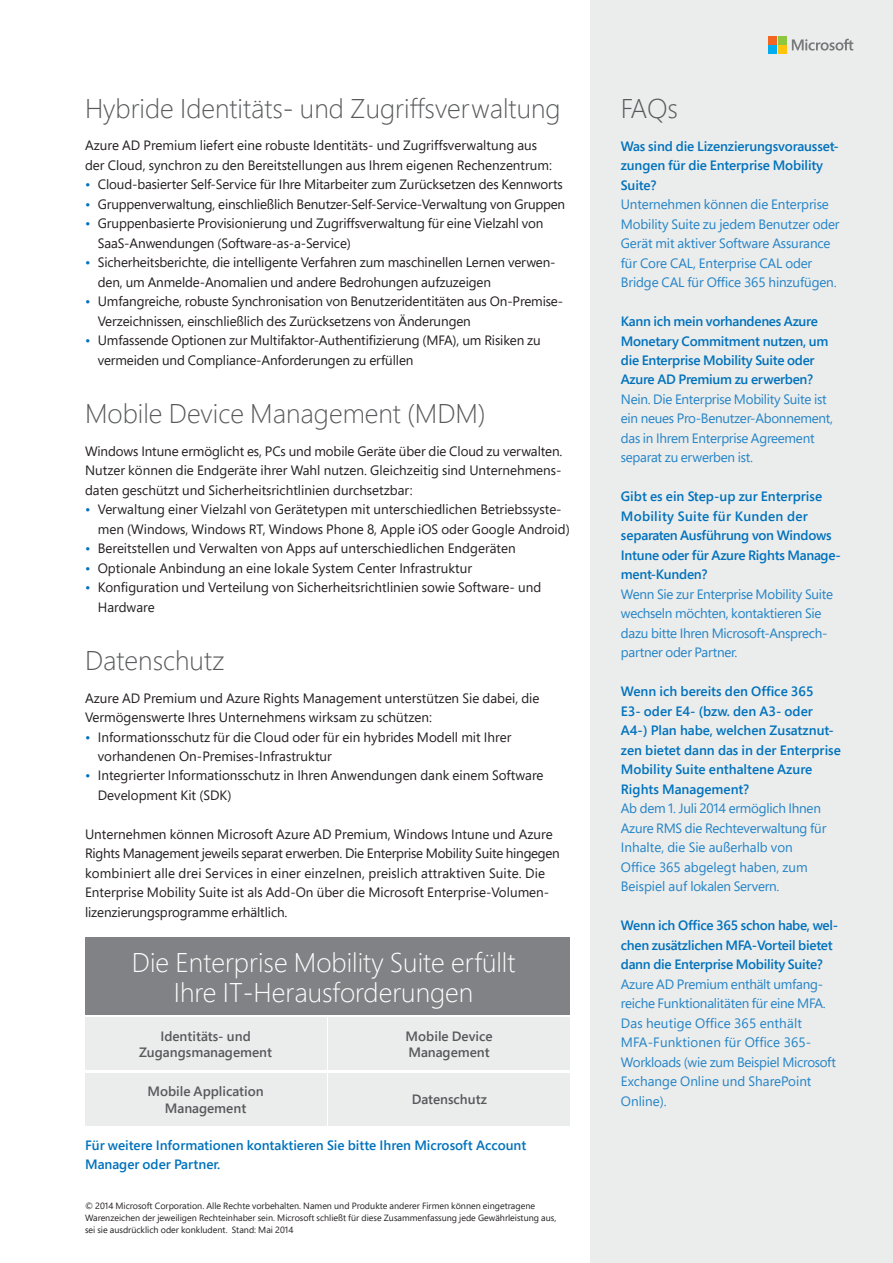
<style>
.page{position:relative;width:893px;height:1263px;background:#fff}
.page>*{position:absolute;margin:0;border:0;box-sizing:border-box;transform-origin:0 0}
.t1{font:300 27px "Segoe Pro";color:#58595b}
.t2{font:300 27px/30px "Segoe Pro";color:#fff;text-align:center}
.t3{font:13.5px/19.5px "Segoe Pro";color:#231f20}
.t4{font:13.5px/19.5px "Segoe Pro";letter-spacing:-.02em;color:#2484c6}
.t5{font:600 13.5px/19.5px "Segoe Pro";letter-spacing:-.01em;color:#0072bc}
.t6{font:600 13.5px/16.2px "Segoe Pro";color:#58595b;text-align:center}
.t7{font:9px/12px "Segoe Pro";color:#231f20}
.s1{color:#0072bc}
</style>
<div class="page">
<div style="left:591px;top:0;width:302px;height:1263px;background:#ebecec"></div>
<div style="left:85px;top:1017px;width:241px;height:53px;background:#ebecec"></div>
<div style="left:329px;top:1017px;width:241px;height:53px;background:#ebecec"></div>
<div style="left:85px;top:1073px;width:241px;height:53px;background:#ebecec"></div>
<div style="left:329px;top:1073px;width:241px;height:53px;background:#ebecec"></div>
<div style="left:85px;top:937px;width:485px;height:78px;background:#808285"></div>
<svg style="left:792px;top:39px;width:61px;height:12px"></svg>
<div style="left:768px;top:36px;width:9px;height:8px;background:#f26522"></div>
<div style="left:778px;top:36px;width:8px;height:8px;background:#8dc73f"></div>
<div style="left:768px;top:45px;width:9px;height:9px;background:#00aeef"></div>
<div style="left:778px;top:45px;width:8px;height:9px;background:#ffc20d"></div>
<h1 class="t1" style="left:85px;top:90px;width:477px">Hybride Identitäts- und Zugriffsverwaltung</h1>
<p class="t3" style="left:85px;top:136px;width:468px">Azure AD Premium liefert eine robuste Identitäts- und Zugriffsverwaltung aus der Cloud, synchron zu den Bereitstellungen aus Ihrem eigenen Rechenzentrum:</p>
<p class="t3" style="left:85px;top:175px;width:479px"><span class="s1">•</span> Cloud-basierter Self-Service für Ihre Mitarbeiter zum Zurücksetzen des Kennworts</p>
<p class="t3" style="left:85px;top:194px;width:482px"><span class="s1">•</span> Gruppenverwaltung, einschließlich Benutzer-Self-Service-Verwaltung von Gruppen</p>
<p class="t3" style="left:98px;top:214px;width:447px;text-indent:-13px"><span class="s1">•</span> Gruppenbasierte Provisionierung und Zugriffsverwaltung für eine Vielzahl von<br>SaaS-Anwendungen (Software-as-a-Service)</p>
<p class="t3" style="left:98px;top:253px;width:459px;text-indent:-13px"><span class="s1">•</span> Sicherheitsberichte, die intelligente Verfahren zum maschinellen Lernen verwen&shy;den, um Anmelde-Anomalien und andere Bedrohungen aufzuzeigen</p>
<p class="t3" style="left:98px;top:291px;width:467px;text-indent:-13px"><span class="s1">•</span> Umfangreiche, robuste Synchronisation von Benutzeridentitäten aus On-Premise-<br>Verzeichnissen, einschließlich des Zurücksetzens von Änderungen</p>
<p class="t3" style="left:98px;top:330px;width:445px;text-indent:-13px"><span class="s1">•</span> Umfassende Optionen zur Multifaktor-Authentifizierung (MFA), um Risiken zu vermeiden und Compliance-Anforderungen zu erfüllen</p>
<h1 class="t1" style="left:85px;top:395px;width:402px">Mobile Device Management (MDM)</h1>
<p class="t3" style="left:85px;top:441px;width:479px;text-align:justify">Windows Intune ermöglicht es, PCs und mobile Geräte über die Cloud zu verwalten.<br>Nutzer können die Endgeräte ihrer Wahl nutzen. Gleichzeitig sind Unternehmens&shy;daten geschützt und Sicherheitsrichtlinien durchsetzbar:</p>
<p class="t3" style="left:98px;top:499px;width:473px;text-indent:-13px"><span class="s1">•</span> Verwaltung einer Vielzahl von Gerätetypen mit unterschiedlichen Betriebssyste&shy;men (Windows, Windows RT, Windows Phone 8, Apple iOS oder Google Android)</p>
<p class="t3" style="left:85px;top:538px;width:432px"><span class="s1">•</span> Bereitstellen und Verwalten von Apps auf unterschiedlichen Endgeräten</p>
<p class="t3" style="left:85px;top:558px;width:389px"><span class="s1">•</span> Optionale Anbindung an eine lokale System Center Infrastruktur</p>
<p class="t3" style="left:98px;top:577px;width:445px;text-indent:-13px"><span class="s1">•</span> Konfiguration und Verteilung von Sicherheitsrichtlinien sowie Software- und<br>Hardware</p>
<h1 class="t1" style="left:85px;top:642px;width:141px">Datenschutz</h1>
<p class="t3" style="left:85px;top:688px;width:456px">Azure AD Premium und Azure Rights Management unterstützen Sie dabei, die<br>Vermögenswerte Ihres Unternehmens wirksam zu schützen:</p>
<p class="t3" style="left:98px;top:727px;width:415px;text-indent:-13px"><span class="s1">•</span> Informationsschutz für die Cloud oder für ein hybrides Modell mit Ihrer vorhandenen On-Premises-Infrastruktur</p>
<p class="t3" style="left:98px;top:766px;width:447px;text-indent:-13px"><span class="s1">•</span> Integrierter Informationsschutz in Ihren Anwendungen dank einem Software<br>Development Kit (SDK)</p>
<p class="t3" style="left:85px;top:824px;width:476px">Unternehmen können Microsoft Azure AD Premium, Windows Intune und Azure Rights Management jeweils separat erwerben. Die Enterprise Mobility Suite hingegen kombiniert alle drei Services in einer einzelnen, preislich attraktiven Suite. Die Enterprise Mobility Suite ist als Add-On über die Microsoft Enterprise-Volumen&shy;lizenzierungsprogramme erhältlich.</p>
<h1 class="t2" style="left:132px;top:947px;width:385px">Die Enterprise Mobility Suite erfüllt<br>Ihre IT-Herausforderungen</h1>
<p class="t6" style="left:406px;top:1027px;width:88px;text-align:left">Mobile Device<br>Management</p>
<p class="t6" style="left:139px;top:1027px;width:135px">Identitäts- und<br>Zugangsmanagement</p>
<p class="t6" style="left:147px;top:1083px;width:118px">Mobile Application<br>Management</p>
<p class="t5" style="left:85px;top:1135px;width:443px">Für weitere Informationen kontaktieren Sie bitte Ihren Microsoft Account<br>Manager oder Partner.</p>
<p class="t6" style="left:412px;top:1091px;width:77px">Datenschutz</p>
<p class="t7" style="left:85px;top:1200px;width:473px">© 2014 Microsoft Corporation. Alle Rechte vorbehalten. Namen und Produkte anderer Firmen können eingetragene<br>Warenzeichen der jeweiligen Rechteinhaber sein. Microsoft schließt für diese Zusammenfassung jede Gewährleistung aus, sei sie ausdrücklich oder konkludent. Stand: Mai 2014</p>
<h1 class="t1" style="left:621px;top:90px;width:59px">FAQs</h1>
<p class="t5" style="left:621px;top:136px;width:220px">Was sind die Lizenzierungsvorausset&shy;zungen für die Enterprise Mobility<br>Suite?</p>
<p class="t4" style="left:621px;top:194px;width:220px">Unternehmen können die Enterprise Mobility Suite zu jedem Benutzer oder Gerät mit aktiver Software Assurance für Core CAL, Enterprise CAL oder Bridge CAL für Office 365 hinzufügen.</p>
<p class="t5" style="left:621px;top:311px;width:209px">Kann ich mein vorhandenes Azure<br>Monetary Commitment nutzen, um die Enterprise Mobility Suite oder<br>Azure AD Premium zu erwerben?</p>
<p class="t4" style="left:621px;top:389px;width:214px">Nein. Die Enterprise Mobility Suite ist ein neues Pro-Benutzer-Abonnement, das in Ihrem Enterprise Agreement separat zu erwerben ist.</p>
<p class="t5" style="left:621px;top:487px;width:221px">Gibt es ein Step-up zur Enterprise<br>Mobility Suite für Kunden der separaten Ausführung von Windows<br>Intune oder für Azure Rights Manage&shy;ment-Kunden?</p>
<p class="t4" style="left:621px;top:584px;width:214px">Wenn Sie zur Enterprise Mobility Suite wechseln möchten, kontaktieren Sie dazu bitte Ihren Microsoft-Ansprech&shy;partner oder Partner.</p>
<p class="t5" style="left:621px;top:682px;width:222px">Wenn ich bereits den Office 365<br>E3- oder E4- (bzw. den A3- oder<br>A4-) Plan habe, welchen Zusatznut&shy;zen bietet dann das in der Enterprise<br>Mobility Suite enthaltene Azure<br>Rights Management?</p>
<p class="t4" style="left:621px;top:798px;width:207px">Ab dem 1. Juli 2014 ermöglich Ihnen<br>Azure RMS die Rechteverwaltung für<br>Inhalte, die Sie außerhalb von<br>Office 365 abgelegt haben, zum<br>Beispiel auf lokalen Servern.</p>
<p class="t5" style="left:621px;top:915px;width:219px">Wenn ich Office 365 schon habe, wel&shy;chen zusätzlichen MFA-Vorteil bietet dann die Enterprise Mobility Suite?</p>
<p class="t4" style="left:621px;top:974px;width:217px">Azure AD Premium enthält umfang&shy;reiche Funktionalitäten für eine MFA.<br>Das heutige Office 365 enthält<br>MFA-Funktionen für Office 365-<br>Workloads (wie zum Beispiel Microsoft<br>Exchange Online und SharePoint<br>Online).</p>
</div>
